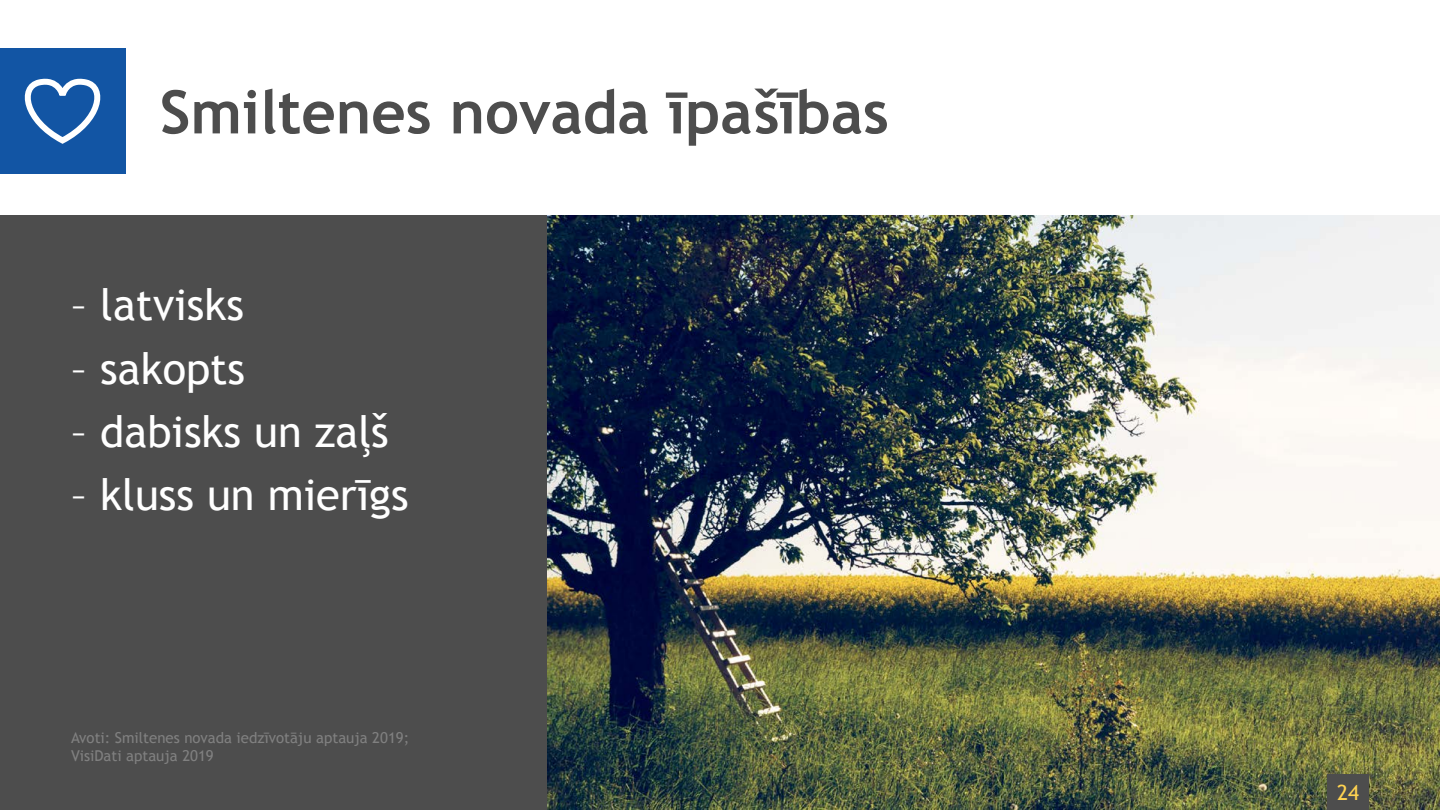
<style>
.page{position:relative;width:1440px;height:810px;background:#fff}
.page>*{position:absolute;margin:0;border:0;box-sizing:border-box;transform-origin:0 0}
.t1{font:700 60px "Trebuchet MS";color:#4d4d4d}
.t2{font:43.5px "Trebuchet MS";color:#fff}
.t3{font:21px "Trebuchet MS";color:#ffd351}
.t4{font:15px/18px "Trebuchet MS";color:#808080}
</style>
<div class="page">
<div style="left:0;top:215px;width:548px;height:595px;background:#4d4d4d"></div>
<img style="left:548px;top:215px;width:892px;height:595px">
<div style="left:0;top:49px;width:125px;height:125px;background:#1255a4"></div>
<svg style="left:24px;top:78px;width:77px;height:66px"></svg>
<div style="left:1328px;top:775px;width:41px;height:35px;background:#4d4d4d"></div>
<h1 class="t1" style="left:160px;top:75px;width:731px">Smiltenes novada īpašības</h1>
<h2 class="t2" style="left:71px;top:279px;width:174px">– latvisks</h2>
<h2 class="t2" style="left:71px;top:343px;width:175px">– sakopts</h2>
<h2 class="t2" style="left:71px;top:406px;width:319px">– dabisks un zaļš</h2>
<h2 class="t2" style="left:71px;top:469px;width:339px">– kluss un mierīgs</h2>
<p class="t4" style="left:71px;top:729px;width:340px">Avoti: Smiltenes novada iedzīvotāju aptauja 2019;<br>VisiDati aptauja 2019</p>
<h3 class="t3" style="left:1337px;top:780px;width:24px">24</h3>
</div>
